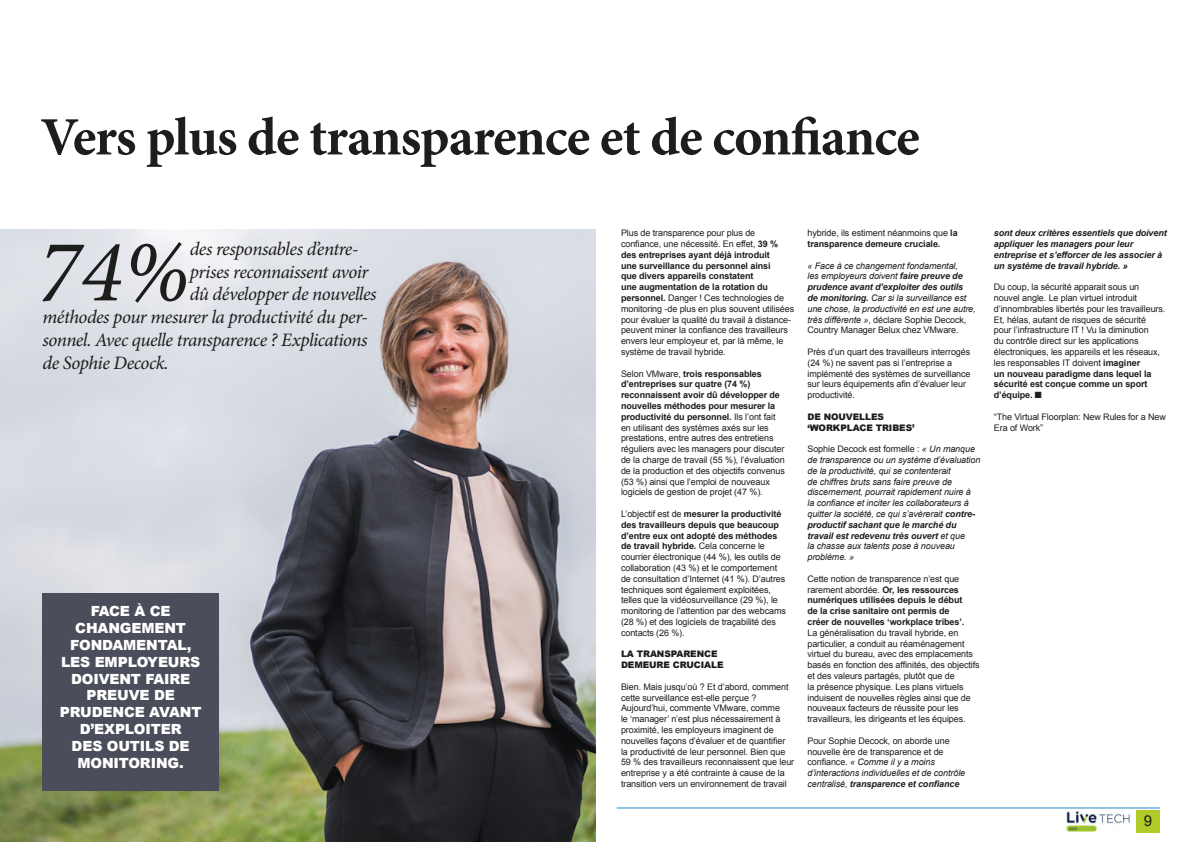
<style>
.page{position:relative;width:1191px;height:842px;background:#fff}
.page>*{position:absolute;margin:0;border:0;box-sizing:border-box;transform-origin:0 0}
.t1{font:italic 89.3px "Minion Pro";color:#1d1d1b}
.t2{font:700 54px "Minion Pro";letter-spacing:-.02em;color:#1d1d1b}
.t3{font:italic 19px "Minion Pro";letter-spacing:-.03em;color:#1d1d1b}
.t4{font:15px "Arial";color:#1d1d1b}
.t5{font:900 14px/16.8px "Arial";letter-spacing:-.01em;color:#fff;text-align:center}
.t6{font:9px/10.8px "Arial";letter-spacing:-.01em;color:#1d1d1b}
.t7{font:italic 9px/10.8px "Arial";letter-spacing:-.01em;color:#1d1d1b}
.t8{font:700 9px/10.8px "Arial";letter-spacing:-.01em;color:#1d1d1b}
.t9{font:italic 700 9px/10.8px "Arial";letter-spacing:-.01em;color:#1d1d1b}
.t10{font:900 9px/10.8px "Arial";letter-spacing:-.01em;color:#1d1d1b}
.s1{font-weight:700}
.s2{font-style:normal}
.s3{font-weight:400}
.s4{font-style:italic}
.s5{font-weight:700;font-style:italic}
</style>
<div class="page">
<hr style="left:617px;top:807px;width:542px;height:1px;background:#298acb">
<img style="left:1066px;top:811px;width:64px;height:21px">
<div style="left:1136px;top:810px;width:23px;height:23px;background:#b0cb27"></div>
<img style="left:0;top:230px;width:595px;height:612px">
<div style="left:43px;top:593px;width:176px;height:197px;background:#4b4e5a"></div>
<h2 class="t2" style="left:40px;top:99px;width:881px">Vers plus de transparence et de confiance</h2>
<h1 class="t1" style="left:38px;top:211px;width:154px">74%</h1>
<h3 class="t3" style="left:190px;top:236px;width:170px">des responsables d’entre-</h3>
<h3 class="t3" style="left:190px;top:259px;width:180px">prises reconnaissent avoir</h3>
<h3 class="t3" style="left:190px;top:281px;width:188px">dû développer de nouvelles</h3>
<h3 class="t3" style="left:43px;top:304px;width:327px">méthodes pour mesurer la productivité du per-</h3>
<h3 class="t3" style="left:43px;top:327px;width:327px">sonnel. Avec quelle transparence ? Explications</h3>
<h3 class="t3" style="left:43px;top:350px;width:128px">de Sophie Decock.</h3>
<h3 class="t5" style="left:60px;top:603px;width:143px">FACE À CE<br>CHANGEMENT<br>FONDAMENTAL,<br>LES EMPLOYEURS<br>DOIVENT FAIRE<br>PREUVE DE<br>PRUDENCE AVANT<br>D’EXPLOITER<br>DES OUTILS DE<br>MONITORING.</h3>
<p class="t6" style="left:621px;top:228px;width:175px">Plus de transparence pour plus de confiance, une nécessité. En effet, <span class="s1">39 % des entreprises ayant déjà introduit<br>une surveillance du personnel ainsi<br>que divers appareils constatent<br>une augmentation de la rotation du personnel.</span> Danger ! Ces technologies de monitoring -de plus en plus souvent utilisées pour évaluer la qualité du travail à distance&shy;peuvent miner la confiance des travailleurs envers leur employeur et, par là même, le système de travail hybride.</p>
<p class="t6" style="left:621px;top:368px;width:165px">Selon VMware, <span class="s1">trois responsables d’entreprises sur quatre (74 %) reconnaissent avoir dû développer de nouvelles méthodes pour mesurer la productivité du personnel.</span> Ils l’ont fait en utilisant des systèmes axés sur les prestations, entre autres des entretiens réguliers avec les managers pour discuter de la charge de travail (55 %), l’évaluation de la production et des objectifs convenus (53 %) ainsi que l’emploi de nouveaux logiciels de gestion de projet (47 %).</p>
<p class="t6" style="left:621px;top:508px;width:166px">L’objectif est de <span class="s1">mesurer la productivité des travailleurs depuis que beaucoup d’entre eux ont adopté des méthodes de travail hybride.</span> Cela concerne le courrier électronique (44 %), les outils de collaboration (43 %) et le comportement de consultation d’Internet (41 %). D’autres techniques sont également exploitées, telles que la vidéosurveillance (29 %), le monitoring de l’attention par des webcams (28 %) et des logiciels de traçabilité des contacts (26 %).</p>
<p class="t10" style="left:621px;top:648px;width:104px">LA TRANSPARENCE<br>DEMEURE CRUCIALE</p>
<p class="t6" style="left:621px;top:681px;width:175px">Bien. Mais jusqu’où ? Et d’abord, comment cette surveillance est-elle perçue ?<br>Aujourd’hui, commente VMware, comme<br>le ‘manager’ n’est plus nécessairement à proximité, les employeurs imaginent de nouvelles façons d’évaluer et de quantifier la productivité de leur personnel. Bien que 59 % des travailleurs reconnaissent que leur entreprise y a été contrainte à cause de la transition vers un environnement de travail</p>
<p class="t6" style="left:807px;top:228px;width:152px">hybride, ils estiment néanmoins que <span class="s1">la transparence demeure cruciale.</span></p>
<p class="t7" style="left:807px;top:260px;width:170px">« Face à ce changement fondamental,<br>les employeurs doivent <span class="s1">faire preuve de prudence avant d’exploiter des outils de monitoring.</span> Car si la surveillance est une chose, la productivité en est une autre, très différente »<span class="s2">, déclare Sophie Decock, Country Manager Belux chez VMware.</span></p>
<p class="t6" style="left:807px;top:346px;width:165px">Près d’un quart des travailleurs interrogés (24 %) ne savent pas si l’entreprise a implémenté des systèmes de surveillance sur leurs équipements afin d’évaluer leur productivité.</p>
<p class="t10" style="left:807px;top:411px;width:109px">DE NOUVELLES ‘WORKPLACE TRIBES’</p>
<p class="t7" style="left:807px;top:444px;width:174px"><span class="s2">Sophie Decock est formelle :</span> « Un manque de transparence ou un système d’évaluation de la productivité, qui se contenterait<br>de chiffres bruts sans faire preuve de discernement, pourrait rapidement nuire à<br>la confiance et inciter les collaborateurs à quitter la société, ce qui s’avèrerait <span class="s1">contre&shy;productif sachant que le marché du travail est redevenu très ouvert</span> et que<br>la chasse aux talents pose à nouveau problème. »</p>
<p class="t8" style="left:807px;top:573px;width:158px"><span class="s3">Cette notion de transparence n’est que rarement abordée.</span> Or, les ressources numériques utilisées depuis le début de la crise sanitaire ont permis de créer de nouvelles ‘workplace tribes’.</p>
<p class="t6" style="left:807px;top:627px;width:174px">La généralisation du travail hybride, en particulier, a conduit au réaménagement virtuel du bureau, avec des emplacements basés en fonction des affinités, des objectifs et des valeurs partagés, plutôt que de<br>la présence physique. Les plans virtuels induisent de nouvelles règles ainsi que de nouveaux facteurs de réussite pour les travailleurs, les dirigeants et les équipes.</p>
<p class="t6" style="left:807px;top:735px;width:159px">Pour Sophie Decock, on aborde une nouvelle ère de transparence et de confiance. <span class="s4">« Comme il y a moins d’interactions individuelles et de contrôle centralisé,</span> <span class="s5">transparence et confiance</span></p>
<p class="t9" style="left:994px;top:228px;width:174px">sont deux critères essentiels que doivent appliquer les managers pour leur entreprise et s’efforcer de les associer à un système de travail hybride. »</p>
<p class="t6" style="left:994px;top:282px;width:173px">Du coup, la sécurité apparait sous un nouvel angle. Le plan virtuel introduit d’innombrables libertés pour les travailleurs.<br>Et, hélas, autant de risques de sécurité pour l’infrastructure IT ! Vu la diminution<br>du contrôle direct sur les applications électroniques, les appareils et les réseaux, les responsables IT doivent <span class="s1">imaginer<br>un nouveau paradigme dans lequel la sécurité est conçue comme un sport d’équipe.</span> ■</p>
<p class="t6" style="left:994px;top:411px;width:174px">“The Virtual Floorplan: New Rules for a New<br>Era of Work”</p>
<h3 class="t4" style="left:1143px;top:811px;width:10px">9</h3>
</div>
